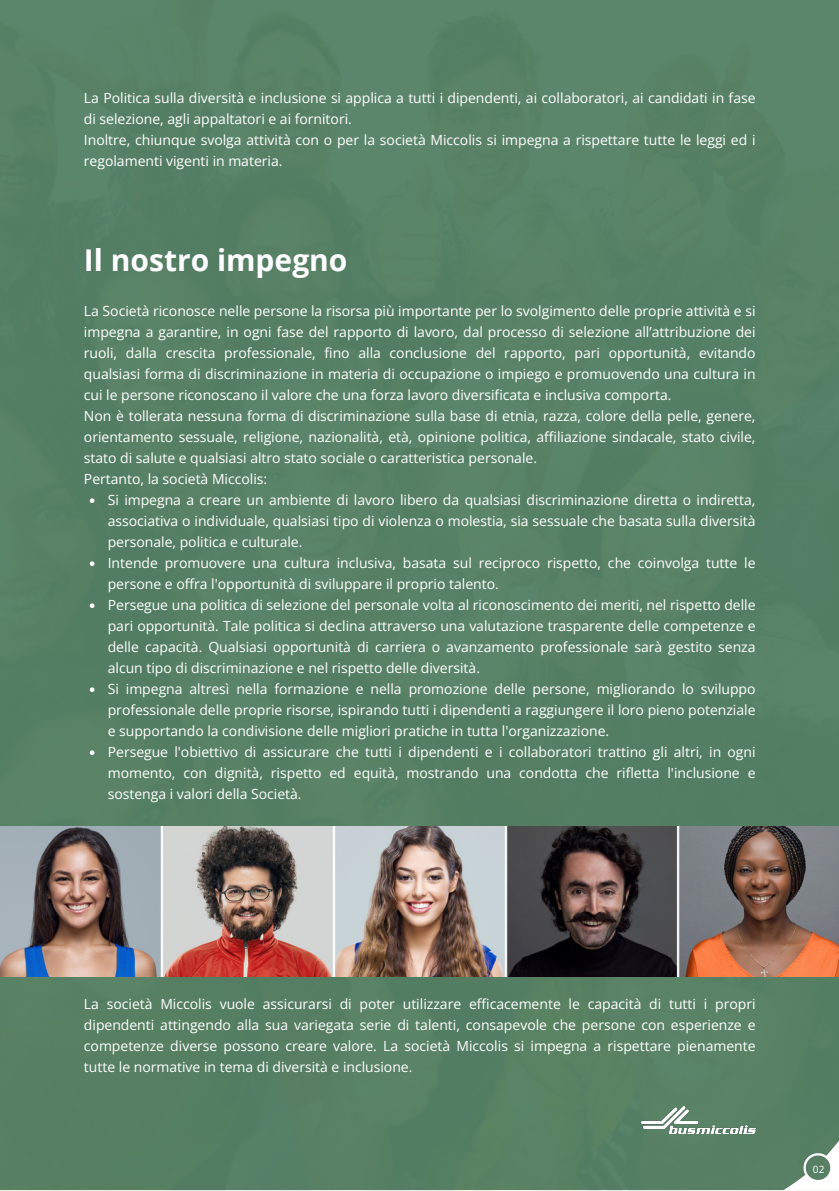
<style>
.page{position:relative;width:839px;height:1191px;background:#fff}
.page>*{position:absolute;margin:0;border:0;box-sizing:border-box;transform-origin:0 0}
.t1{font:700 30px "Open Sans";color:#fff}
.t2{font:14px/21px "Open Sans";color:#fff;text-align:justify}
.t3{font:10px "Open Sans";color:#fff}
</style>
<div class="page">
<div style="left:0;top:0;width:838px;height:1190px;background:#578065"></div>
<svg style="left:90px;top:498px;width:4px;height:5px"></svg>
<svg style="left:90px;top:561px;width:4px;height:5px"></svg>
<svg style="left:90px;top:603px;width:4px;height:5px"></svg>
<svg style="left:90px;top:687px;width:4px;height:5px"></svg>
<svg style="left:90px;top:750px;width:4px;height:5px"></svg>
<img style="left:0;top:827px;width:838px;height:150px">
<svg style="left:782px;top:1142px;width:56px;height:49px"></svg>
<p class="t2" style="left:84px;top:87px;width:673px">La Politica sulla diversità e inclusione si applica a tutti i dipendenti, ai collaboratori, ai candidati in fase di selezione, agli appaltatori e ai fornitori.</p>
<p class="t2" style="left:84px;top:129px;width:673px">Inoltre, chiunque svolga attività con o per la società Miccolis si impegna a rispettare tutte le leggi ed i regolamenti vigenti in materia.</p>
<p class="t1" style="left:84px;top:239px;width:265px">Il nostro impegno</p>
<h1 class="t2" style="left:84px;top:300px;width:673px">La Società riconosce nelle persone la risorsa più importante per lo svolgimento delle proprie attività e si impegna a garantire, in ogni fase del rapporto di lavoro, dal processo di selezione all’attribuzione dei ruoli, dalla crescita professionale, fino alla conclusione del rapporto, pari opportunità, evitando qualsiasi forma di discriminazione in materia di occupazione o impiego e promuovendo una cultura in cui le persone riconoscano il valore che una forza lavoro diversificata e inclusiva comporta.</h1>
<p class="t2" style="left:84px;top:405px;width:673px">Non è tollerata nessuna forma di discriminazione sulla base di etnia, razza, colore della pelle, genere, orientamento sessuale, religione, nazionalità, età, opinione politica, affiliazione sindacale, stato civile, stato di salute e qualsiasi altro stato sociale o caratteristica personale.</p>
<p class="t2" style="left:84px;top:468px;width:185px">Pertanto, la società Miccolis:</p>
<p class="t2" style="left:108px;top:489px;width:649px">Si impegna a creare un ambiente di lavoro libero da qualsiasi discriminazione diretta o indiretta, associativa o individuale, qualsiasi tipo di violenza o molestia, sia sessuale che basata sulla diversità personale, politica e culturale.</p>
<p class="t2" style="left:108px;top:552px;width:649px">Intende promuovere una cultura inclusiva, basata sul reciproco rispetto, che coinvolga tutte le persone e offra l'opportunità di sviluppare il proprio talento.</p>
<p class="t2" style="left:108px;top:594px;width:649px">Persegue una politica di selezione del personale volta al riconoscimento dei meriti, nel rispetto delle pari opportunità. Tale politica si declina attraverso una valutazione trasparente delle competenze e delle capacità. Qualsiasi opportunità di carriera o avanzamento professionale sarà gestito senza alcun tipo di discriminazione e nel rispetto delle diversità.</p>
<p class="t2" style="left:108px;top:678px;width:649px">Si impegna altresì nella formazione e nella promozione delle persone, migliorando lo sviluppo professionale delle proprie risorse, ispirando tutti i dipendenti a raggiungere il loro pieno potenziale e supportando la condivisione delle migliori pratiche in tutta l'organizzazione.</p>
<p class="t2" style="left:108px;top:741px;width:649px">Persegue l'obiettivo di assicurare che tutti i dipendenti e i collaboratori trattino gli altri, in ogni momento, con dignità, rispetto ed equità, mostrando una condotta che rifletta l'inclusione e sostenga i valori della Società.</p>
<p class="t2" style="left:84px;top:993px;width:673px">La società Miccolis vuole assicurarsi di poter utilizzare efficacemente le capacità di tutti i propri dipendenti attingendo alla sua variegata serie di talenti, consapevole che persone con esperienze e competenze diverse possono creare valore. La società Miccolis si impegna a rispettare pienamente tutte le normative in tema di diversità e inclusione.</p>
<p class="t3" style="left:812px;top:1162px;width:13px">02</p>
</div>
